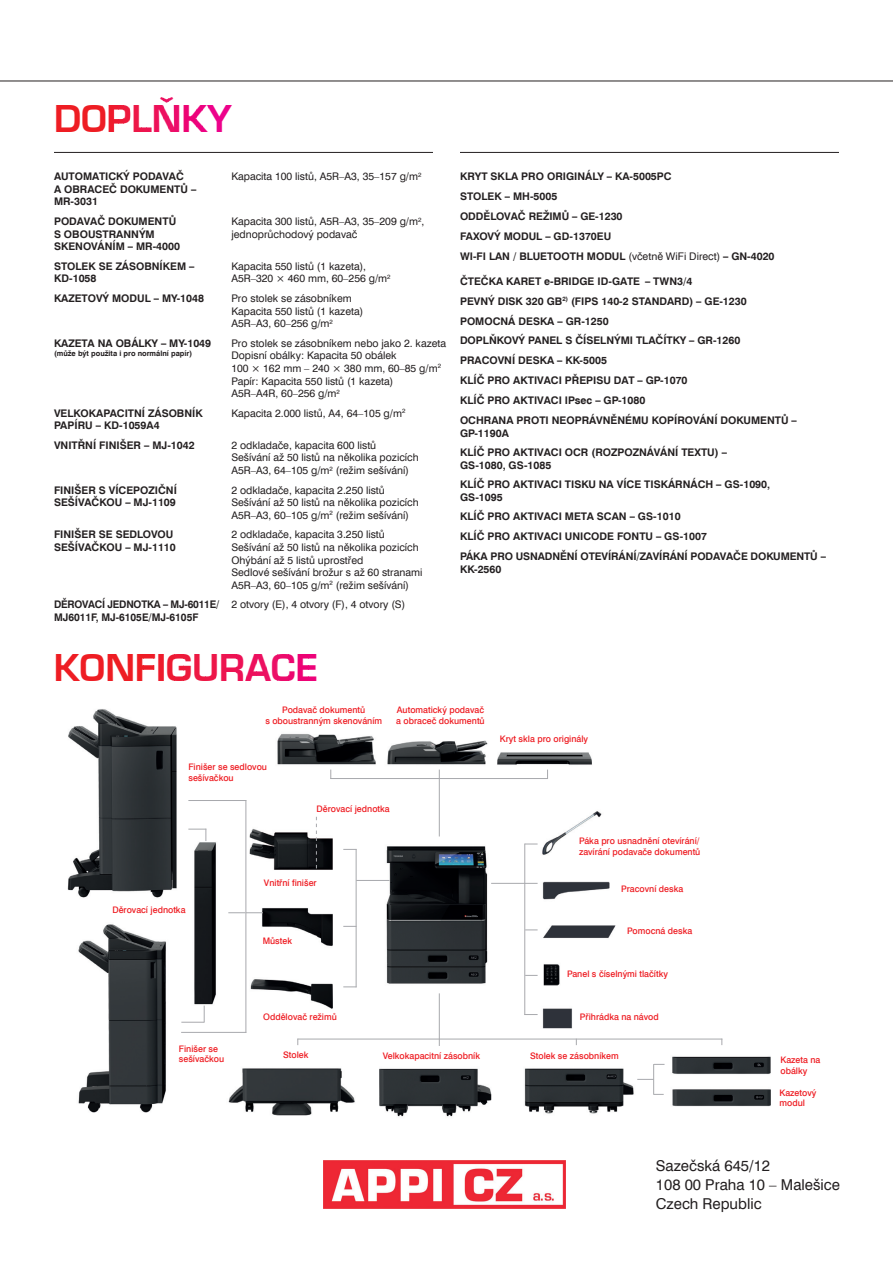
<style>
.page{position:relative;width:893px;height:1263px;background:#fff}
.page>*{position:absolute;margin:0;border:0;box-sizing:border-box;transform-origin:0 0}
.t1{font:700 36px "Euromode";color:#ee1d23}
.t2{font:15px/19px "Swiss 721 AT";color:#231f20}
.t3{font:700 10.5px/19.8px "Swiss 721 AT";color:#231f20}
.t4{font:10.5px/12.6px "Swiss 721 AT";color:#231f20}
.t5{font:700 10.5px/12.6px "Swiss 721 AT";letter-spacing:-.02em;color:#231f20;scale:.96 1}
.t6{font:500 9px/10.8px "Swiss 721 AT";color:#ee1d23}
.t7{font:700 7.5px "Swiss 721 AT";color:#231f20}
.s1{color:#ee1b2b}
.s2{color:#ed1844}
.s3{color:#ed1157}
.s4{color:#ed0471}
.s5{color:#ed0285}
.s6{color:#ee1b2c}
.s7{color:#ed1a31}
.s8{color:#ed1943}
.s9{color:#ed154f}
.s10{color:#ee1058}
.s11{color:#ec1067}
.s12{color:#ed0372}
.s13{font-weight:400}
</style>
<div class="page">
<img style="left:67px;top:709px;width:704px;height:408px">
<svg style="left:343px;top:986px;width:13px;height:1px"></svg>
<svg style="left:525px;top:1014px;width:13px;height:1px"></svg>
<svg style="left:343px;top:849px;width:13px;height:1px"></svg>
<svg style="left:525px;top:843px;width:13px;height:1px"></svg>
<hr style="left:356px;top:880px;width:34px;height:1px;background:#a8a9ad">
<hr style="left:491px;top:883px;width:34px;height:1px;background:#a8a9ad">
<svg style="left:343px;top:926px;width:13px;height:1px"></svg>
<hr style="left:188px;top:800px;width:58px;height:1px;background:#a8a9ad">
<svg style="left:188px;top:829px;width:18px;height:12px"></svg>
<svg style="left:181px;top:1005px;width:24px;height:18px"></svg>
<svg style="left:228px;top:912px;width:35px;height:1px"></svg>
<hr style="left:245px;top:800px;width:1px;height:233px;background:#a8a9ad">
<svg style="left:525px;top:883px;width:13px;height:1px"></svg>
<svg style="left:525px;top:929px;width:13px;height:1px"></svg>
<svg style="left:525px;top:975px;width:13px;height:1px"></svg>
<hr style="left:356px;top:849px;width:1px;height:138px;background:#a8a9ad">
<hr style="left:330px;top:778px;width:218px;height:1px;background:#a8a9ad">
<hr style="left:524px;top:843px;width:1px;height:172px;background:#a8a9ad">
<svg style="left:316px;top:817px;width:1px;height:51px"></svg>
<hr style="left:439px;top:993px;width:1px;height:53px;background:#a8a9ad">
<hr style="left:439px;top:769px;width:1px;height:67px;background:#a8a9ad">
<hr style="left:181px;top:1032px;width:65px;height:1px;background:#a8a9ad">
<hr style="left:653px;top:1064px;width:1px;height:31px;background:#a8a9ad">
<hr style="left:297px;top:1038px;width:425px;height:1px;background:#a8a9ad">
<svg style="left:637px;top:1079px;width:16px;height:1px"></svg>
<hr style="left:0;top:81px;width:893px;height:1px;background:#231f20">
<hr style="left:54px;top:152px;width:379px;height:1px;background:#231f20">
<hr style="left:460px;top:152px;width:379px;height:1px;background:#231f20">
<img style="left:323px;top:1160px;width:243px;height:49px">
<h1 class="t1" style="left:54px;top:97px;width:179px">DO<span class="s1">P</span><span class="s2">L</span><span class="s3">Ň</span><span class="s4">K</span><span class="s5">Y</span></h1>
<p class="t3" style="left:54px;top:171px;width:144px;line-height:12.6px">AUTOMATICKÝ PODAVAČ<br>A OBRACEČ DOKUMENTŮ –<br>MR-3031</p>
<p class="t4" style="left:231px;top:171px;width:192px">Kapacita 100 listů, A5R–A3, 35–157 g/m<sup>2</sup></p>
<p class="t3" style="left:54px;top:216px;width:128px;line-height:12.6px">PODAVAČ DOKUMENTŮ<br>S OBOUSTRANNÝM<br>SKENOVÁNÍM – MR-4000</p>
<p class="t4" style="left:231px;top:216px;width:194px">Kapacita 300 listů, A5R–A3, 35–209 g/m<sup>2</sup>, jednoprůchodový podavač</p>
<p class="t3" style="left:54px;top:261px;width:142px;line-height:12.6px">STOLEK SE ZÁSOBNÍKEM –<br>KD-1058</p>
<p class="t4" style="left:231px;top:261px;width:161px">Kapacita 550 listů (1 kazeta),<br>A5R–320 × 460 mm, 60–256 g/m<sup>2</sup></p>
<p class="t3" style="left:54px;top:289px;width:152px">KAZETOVÝ MODUL – MY-1048</p>
<p class="t4" style="left:231px;top:293px;width:133px">Pro stolek se zásobníkem<br>Kapacita 550 listů (1 kazeta)<br>A5R–A3, 60–256 g/m<sup>2</sup></p>
<p class="t3" style="left:54px;top:334px;width:159px">KAZETA NA OBÁLKY – MY-1049</p>
<p class="t7" style="left:54px;top:350px;width:140px">(může být použita i pro normální papír)</p>
<p class="t4" style="left:231px;top:338px;width:216px">Pro stolek se zásobníkem nebo jako 2. kazeta Dopisní obálky: Kapacita 50 obálek<br>100 × 162 mm – 240 × 380 mm, 60–85 g/m<sup>2<br></sup>Papír: Kapacita 550 listů (1 kazeta)<br>A5R–A4R, 60–256 g/m<sup>2</sup></p>
<p class="t3" style="left:54px;top:408px;width:150px;line-height:12.6px">VELKOKAPACITNÍ ZÁSOBNÍK<br>PAPÍRU – KD-1059A4</p>
<p class="t4" style="left:231px;top:408px;width:176px">Kapacita 2.000 listů, A4, 64–105 g/m<sup>2</sup></p>
<p class="t3" style="left:54px;top:436px;width:142px">VNITŘNÍ FINIŠER – MJ-1042</p>
<p class="t4" style="left:231px;top:440px;width:189px">2 odkladače, kapacita 600 listů<br>Sešívání až 50 listů na několika pozicích<br>A5R–A3, 64–105 g/m<sup>2</sup> (režim sešívání)</p>
<p class="t3" style="left:54px;top:485px;width:124px;line-height:12.6px">FINIŠER S VÍCEPOZIČNÍ<br>SEŠÍVAČKOU – MJ-1109</p>
<p class="t4" style="left:231px;top:485px;width:189px">2 odkladače, kapacita 2.250 listů<br>Sešívání až 50 listů na několika pozicích<br>A5R–A3, 60–105 g/m<sup>2</sup> (režim sešívání)</p>
<p class="t3" style="left:54px;top:529px;width:123px;line-height:12.6px">FINIŠER SE SEDLOVOU<br>SEŠÍVAČKOU – MJ-1110</p>
<p class="t4" style="left:231px;top:529px;width:193px">2 odkladače, kapacita 3.250 listů Sešívání až 50 listů na několika pozicích Ohýbání až 5 listů uprostřed<br>Sedlové sešívání brožur s až 60 stranami A5R–A3, 60–105 g/m<sup>2</sup> (režim sešívání)</p>
<p class="t5" style="left:54px;top:599px;width:174px">DĚROVACÍ JEDNOTKA – MJ-6011E/<br>MJ6011F, MJ-6105E/MJ-6105F</p>
<p class="t4" style="left:231px;top:599px;width:175px">2 otvory (E), 4 otvory (F), 4 otvory (S)</p>
<h1 class="t1" style="left:54px;top:646px;width:266px">KONF<span class="s6">I</span><span class="s7">G</span><span class="s8">U</span><span class="s9">R</span><span class="s10">A</span><span class="s11">C</span><span class="s12">E</span></h1>
<p class="t3" style="left:460px;top:168px;width:316px">KRYT SKLA PRO ORIGINÁLY – KA-5005PC<br>STOLEK – MH-5005<br>ODDĚLOVAČ REŽIMŮ – GE-1230<br>FAXOVÝ MODUL – GD-1370EU<br>WI-FI LAN / BLUETOOTH MODUL <span class="s13">(včetně WiFi Direct)</span> – GN-4020</p>
<p class="t3" style="left:460px;top:271px;width:338px">ČTEČKA KARET e-BRIDGE ID-GATE – TWN3/4<br>PEVNÝ DISK 320 GB<sup>2)</sup> (FIPS 140-2 STANDARD) – GE-1230<br>POMOCNÁ DESKA – GR-1250<br>DOPLŇKOVÝ PANEL S ČÍSELNÝMI TLAČÍTKY – GR-1260<br>PRACOVNÍ DESKA – KK-5005<br>KLÍČ PRO AKTIVACI PŘEPISU DAT – GP-1070<br>KLÍČ PRO AKTIVACI IPsec – GP-1080<br>OCHRANA PROTI NEOPRÁVNĚNÉMU KOPÍROVÁNÍ DOKUMENTŮ –</p>
<p class="t3" style="left:460px;top:424px;width:268px">GP-1190A<br>KLÍČ PRO AKTIVACI OCR (ROZPOZNÁVÁNÍ TEXTU) –</p>
<p class="t3" style="left:460px;top:456px;width:312px">GS-1080, GS-1085<br>KLÍČ PRO AKTIVACI TISKU NA VÍCE TISKÁRNÁCH – GS-1090,</p>
<p class="t3" style="left:460px;top:488px;width:367px">GS-1095<br>KLÍČ PRO AKTIVACI META SCAN – GS-1010<br>KLÍČ PRO AKTIVACI UNICODE FONTU – GS-1007<br>PÁKA PRO USNADNĚNÍ OTEVÍRÁNÍ/ZAVÍRÁNÍ PODAVAČE DOKUMENTŮ –</p>
<p class="t3" style="left:460px;top:560px;width:43px">KK-2560</p>
<p class="t6" style="left:265px;top:705px;width:118px;text-align:center">Podavač dokumentů<br>s oboustranným skenováním</p>
<p class="t6" style="left:396px;top:705px;width:90px">Automatický podavač a obraceč dokumentů</p>
<p class="t6" style="left:188px;top:762px;width:80px">Finišer se sedlovou sešívačkou</p>
<p class="t6" style="left:317px;top:804px;width:75px">Děrovací jednotka</p>
<p class="t6" style="left:112px;top:905px;width:75px">Děrovací jednotka</p>
<p class="t6" style="left:179px;top:1044px;width:47px">Finišer se sešívačkou</p>
<p class="t6" style="left:264px;top:878px;width:54px">Vnitřní finišer</p>
<p class="t6" style="left:263px;top:936px;width:31px">Můstek</p>
<p class="t6" style="left:263px;top:1012px;width:75px">Oddělovač režimů</p>
<p class="t6" style="left:283px;top:1050px;width:27px">Stolek</p>
<p class="t6" style="left:383px;top:1051px;width:99px">Velkokapacitní zásobník</p>
<p class="t6" style="left:500px;top:735px;width:90px">Kryt skla pro originály</p>
<p class="t6" style="left:579px;top:836px;width:123px">Páka pro usnadnění otevírání/ zavírání podavače dokumentů</p>
<p class="t6" style="left:621px;top:884px;width:64px">Pracovní deska</p>
<p class="t6" style="left:627px;top:926px;width:67px">Pomocná deska</p>
<p class="t6" style="left:567px;top:969px;width:102px">Panel s číselnými tlačítky</p>
<p class="t6" style="left:580px;top:1012px;width:80px">Přihrádka na návod</p>
<p class="t6" style="left:530px;top:1051px;width:90px">Stolek se zásobníkem</p>
<p class="t6" style="left:780px;top:1055px;width:41px">Kazeta na obálky</p>
<p class="t6" style="left:780px;top:1088px;width:38px">Kazetový modul</p>
<h2 class="t2" style="left:656px;top:1158px;width:185px">Sazečská 645/12<br>108 00 Praha 10 – Malešice<br>Czech Republic</h2>
</div>
